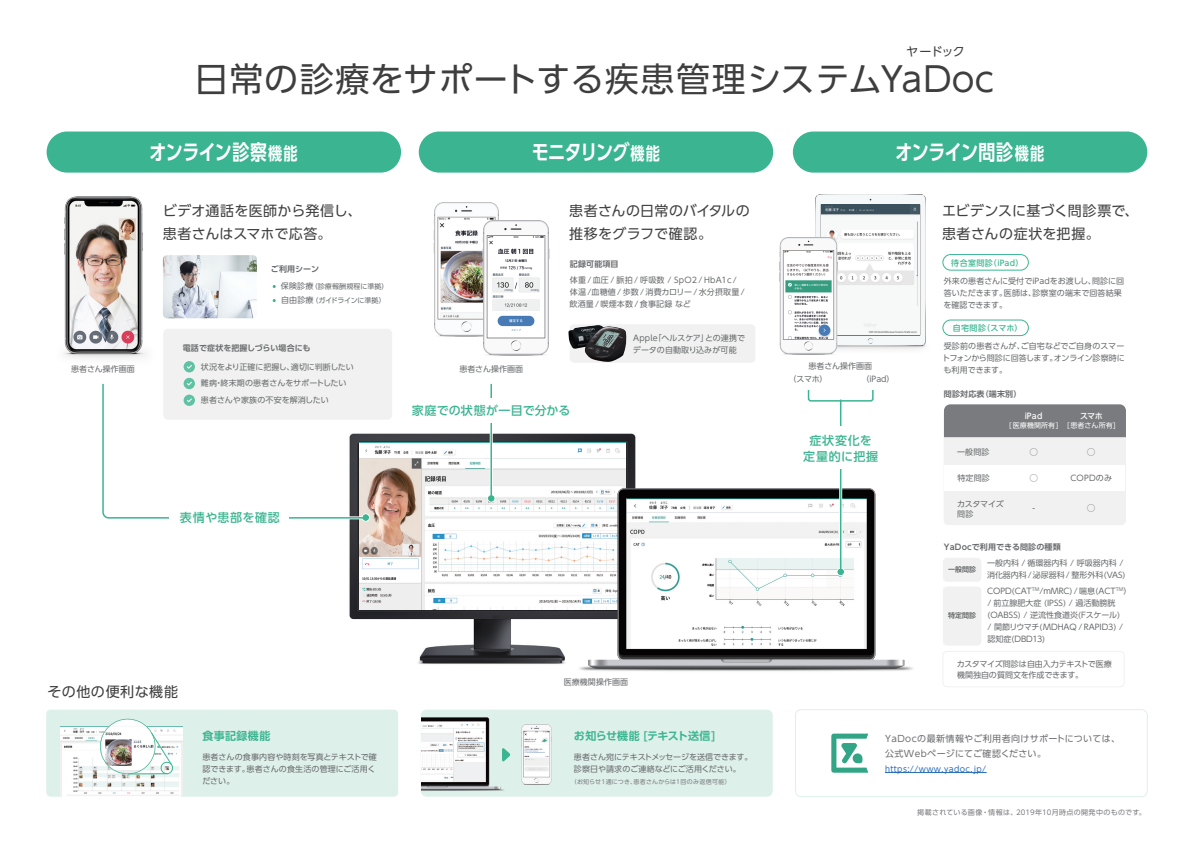
<style>
.page{position:relative;width:1192px;height:843px;background:#fff}
.page>*{position:absolute;margin:0;border:0;box-sizing:border-box;transform-origin:0 0}
.t1{font:34px "UD Shin Go Pro";letter-spacing:.01em;color:#3e3e3f}
.t2{font:21px "UD Shin Go C Oniz Pr 6 N De B";letter-spacing:-.025em;color:#fff;scale:.9 1}
.t3{font:14px/23px "UD Shin Go Pro";letter-spacing:.025em;color:#404041}
.t4{font:500 12px "UD Shin Go Pro";letter-spacing:.035em;color:#3bb591}
.t5{font:500 12px/16px "UD Shin Go Pro";letter-spacing:.06em;color:#3bb591;text-align:center}
.t6{font:12px "UD Shin Go Pro";letter-spacing:-.06em;color:#3e3e3f}
.t7{font:700 11px "UD Shin Go Pro De";letter-spacing:-.03em;color:#3bb591}
.t8{font:700 11px "UD Shin Go Pro De";letter-spacing:.025em;color:#3bb591}
.t9{font:9px/15px "UD Shin Go Pro";letter-spacing:.05em;color:#6c6d70}
.t10{font:8px/12px "UD Shin Go Pro";color:#686a6c}
.t11{font:8px/12px "UD Shin Go Pro";letter-spacing:.02em;color:#686a6c}
.t12{font:700 8px "UD Shin Go Pro De";letter-spacing:.02em;color:#686a6c}
.t13{font:8px "UD Shin Go Pro";letter-spacing:.05em;color:#276bb5}
.t14{font:500 8px "UD Shin Go Pro";letter-spacing:.05em;color:#3bb591}
.t15{font:8px/10px "UD Shin Go Pro";letter-spacing:-.02em;color:#686a6c}
.t16{font:500 8px "UD Shin Go Pro";letter-spacing:.02em;color:#fff}
.t17{font:7px "UD Shin Go Pro";letter-spacing:.04em;color:#7a7b7f}
.t18{font:7px/13.9px "UD Shin Go Pro";letter-spacing:-.01em;color:#686a6c}
.t19{font:7px "UD Shin Go Pro";letter-spacing:.02em;color:#fff}
.t20{font:700 7px "UD Shin Go Pro De";color:#686a6c}
.t21{font:6px "UD Shin Go Pro";letter-spacing:.04em;color:#7a7b7f}
.s1{font-size:17.4px}
.s2{font-size:8px}
</style>
<div class="page">
<div style="left:943px;top:411px;width:183px;height:114px;background:#f0f1f0;border-radius:4px"></div>
<div style="left:46px;top:710px;width:352px;height:87px;background:#def0ea;border-radius:4px"></div>
<div style="left:944px;top:404px;width:182px;height:33px;background:#7a7b7f"></div>
<div style="left:944px;top:465px;width:181px;height:26px;background:#fff"></div>
<img style="left:349px;top:433px;width:287px;height:231px">
<img style="left:359px;top:443px;width:267px;height:166px">
<div style="left:943px;top:558px;width:38px;height:24px;background:#f0f1f0;border-radius:4px"></div>
<div style="left:943px;top:586px;width:38px;height:60px;background:#f0f1f0;border-radius:4px"></div>
<div style="left:942px;top:651px;width:182px;height:36px;border:1px solid #f0f1f0;border-radius:4px"></div>
<div style="left:942px;top:254px;width:86px;height:17px;border:1px solid #3bb591;border-radius:8px"></div>
<div style="left:942px;top:320px;width:86px;height:16px;border:1px solid #3bb591;border-radius:8px"></div>
<div style="left:570px;top:324px;width:185px;height:39px;background:#f0f1f0;border-radius:4px"></div>
<div style="left:47px;top:132px;width:354px;height:41px;background:#3bb591;border-radius:21px"></div>
<div style="left:419px;top:132px;width:354px;height:41px;background:#3bb591;border-radius:21px"></div>
<div style="left:793px;top:132px;width:354px;height:41px;background:#3bb591;border-radius:21px"></div>
<img style="left:56px;top:169px;width:102px;height:190px">
<img style="left:811px;top:194px;width:115px;height:155px">
<img style="left:821px;top:205px;width:98px;height:130px">
<img style="left:779px;top:238px;width:60px;height:117px">
<hr style="left:885px;top:772px;width:101px;height:1px;background:#276bb5">
<img style="left:433px;top:202px;width:69px;height:135px">
<img style="left:480px;top:221px;width:70px;height:134px">
<img style="left:574px;top:488px;width:339px;height:183px">
<hr style="left:839px;top:395px;width:3px;height:162px;background:#fff">
<hr style="left:840px;top:399px;width:1px;height:173px;background:#3bb591">
<svg style="left:836px;top:568px;width:8px;height:8px"></svg>
<hr style="left:490px;top:384px;width:3px;height:112px;background:#fff">
<hr style="left:490px;top:384px;width:2px;height:112px;background:#3bb591">
<svg style="left:487px;top:494px;width:8px;height:8px"></svg>
<div style="left:782px;top:426px;width:117px;height:43px;background:#fff"></div>
<div style="left:415px;top:399px;width:152px;height:24px;background:#fff"></div>
<img style="left:163px;top:255px;width:94px;height:63px">
<img style="left:60px;top:727px;width:123px;height:70px">
<div style="left:795px;top:709px;width:352px;height:88px;border:1px solid #def0ea;border-radius:6px"></div>
<div style="left:807px;top:379px;width:66px;height:23px;border:2px solid #3bb591;border-radius:2px"></div>
<div style="left:793px;top:374px;width:90px;height:15px;background:#fff"></div>
<img style="left:96px;top:719px;width:78px;height:59px">
<hr style="left:128px;top:773px;width:39px;height:1px;background:#40b591">
<img style="left:568px;top:325px;width:58px;height:37px">
<div style="left:421px;top:710px;width:351px;height:87px;background:#def0ea;border-radius:6px"></div>
<img style="left:421px;top:717px;width:83px;height:74px">
<img style="left:521px;top:725px;width:31px;height:60px">
<svg style="left:502px;top:748px;width:8px;height:14px"></svg>
<div style="left:163px;top:329px;width:229px;height:91px;background:#f0f1f0;border-radius:5px"></div>
<svg style="left:184px;top:361px;width:11px;height:11px"></svg>
<svg style="left:102px;top:378px;width:268px;height:144px"></svg>
<svg style="left:831px;top:734px;width:37px;height:39px"></svg>
<h3 class="t6" style="left:906px;top:42px;width:60px">ヤードック</h3>
<h1 class="t1" style="left:194px;top:51px;width:801px">日常の診療をサポートする疾患管理システムYaDoc</h1>
<h2 class="t2" style="left:150px;top:135px;width:166px">オンライン診察<span class="s1">機能</span></h2>
<h2 class="t2" style="left:532px;top:135px;width:144px">モニタリング<span class="s1">機能</span></h2>
<h2 class="t2" style="left:895px;top:135px;width:167px">オンライン問診<span class="s1">機能</span></h2>
<h3 class="t3" style="left:163px;top:199px;width:200px">ビデオ通話を医師から発信し、患者さんはスマホで応答。</h3>
<h3 class="t3" style="left:569px;top:199px;width:182px">患者さんの日常のバイタルの推移をグラフで確認。</h3>
<h3 class="t3" style="left:942px;top:199px;width:198px">エビデンスに基づく問診票で、患者さんの症状を把握。</h3>
<p class="t12" style="left:271px;top:262px;width:50px">ご利用シーン</p>
<p class="t18" style="left:281px;top:280px;width:109px"><span class="s2">保険診療</span>（診療報酬規程に準拠）<span class="s2">自由診療</span>（ガイドラインに準拠）</p>
<p class="t12" style="left:183px;top:341px;width:129px">電話で症状を把握しづらい場合にも</p>
<p class="t12" style="left:570px;top:257px;width:50px">記録可能項目</p>
<p class="t11" style="left:569px;top:274px;width:177px">体重 / 血圧 / 脈拍 / 呼吸数 / SpO2 / HbA1c /体温 /血糖値 / 歩数 / 消費カロリー / 水分摂取量 /飲酒量 / 喫煙本数 / 食事記録 など</p>
<p class="t10" style="left:633px;top:331px;width:114px">Apple「ヘルスケア」との連携でデータの自動取り込みが可能</p>
<p class="t10" style="left:201px;top:358px;width:155px;line-height:16.5px">状況をより正確に把握し、適切に判断したい難病・終末期の患者さんをサポートしたい患者さんや家族の不安を解消したい</p>
<p class="t10" style="left:71px;top:363px;width:65px">患者さん操作画面</p>
<p class="t10" style="left:459px;top:363px;width:65px">患者さん操作画面</p>
<h3 class="t4" style="left:412px;top:400px;width:160px">家庭での状態が一目で分かる</h3>
<h3 class="t4" style="left:180px;top:507px;width:101px">表情や患部を確認</h3>
<h3 class="t3" style="left:47px;top:680px;width:132px">その他の便利な機能</h3>
<h3 class="t8" style="left:202px;top:727px;width:69px">食事記録機能</h3>
<p class="t10" style="left:202px;top:750px;width:176px">患者さんの食事内容や時刻を写真とテキストで確認できます。患者さんの食生活の管理にご活用ください。</p>
<p class="t10" style="left:564px;top:676px;width:65px">医療機関操作画面</p>
<h3 class="t7" style="left:574px;top:727px;width:143px">お知らせ機能 [テキスト送信]</h3>
<p class="t10" style="left:574px;top:750px;width:180px">患者さん宛にテキストメッセージを送信できます。診察日や請求のご連絡などにご活用ください。</p>
<p class="t21" style="left:571px;top:776px;width:161px">（お知らせ1通につき、患者さんからは1回のみ返信可能）</p>
<p class="t10" style="left:808px;top:359px;width:65px">患者さん操作画面</p>
<p class="t10" style="left:788px;top:372px;width:40px">（スマホ）</p>
<p class="t10" style="left:861px;top:372px;width:35px">（iPad）</p>
<h3 class="t5" style="left:803px;top:432px;width:76px">症状変化を定量的に把握</h3>
<p class="t14" style="left:951px;top:256px;width:74px">待合室問診（iPad）</p>
<p class="t10" style="left:943px;top:274px;width:182px">外来の患者さんに受付でiPadをお渡しし、問診に回答いただきます。医師は、診察室の端末で回答結果を確認できます。</p>
<p class="t14" style="left:953px;top:322px;width:71px">自宅問診（スマホ）</p>
<p class="t10" style="left:942px;top:340px;width:184px;text-align:justify">受診前の患者さんが、ご自宅などでご自身のスマートフォンから問診に回答します。オンライン診察時にも利用できます。</p>
<p class="t12" style="left:944px;top:388px;width:79px">問診対応表（端末別）</p>
<p class="t16" style="left:1024px;top:410px;width:19px">iPad</p>
<p class="t19" style="left:1009px;top:420px;width:51px">[医療機関所有]</p>
<p class="t16" style="left:1080px;top:410px;width:24px">スマホ</p>
<p class="t19" style="left:1067px;top:420px;width:50px">[患者さん所有]</p>
<p class="t10" style="left:957px;top:445px;width:34px">一般問診</p>
<p class="t10" style="left:1029px;top:445px;width:9px">◯</p>
<p class="t10" style="left:1087px;top:445px;width:9px">◯</p>
<p class="t10" style="left:957px;top:472px;width:34px">特定問診</p>
<p class="t10" style="left:1029px;top:472px;width:9px">◯</p>
<p class="t10" style="left:1070px;top:472px;width:43px">COPDのみ</p>
<p class="t15" style="left:957px;top:498px;width:48px">カスタマイズ問診</p>
<p class="t10" style="left:1032px;top:502px;width:4px">-</p>
<p class="t10" style="left:1087px;top:502px;width:9px">◯</p>
<p class="t12" style="left:944px;top:541px;width:118px">YaDocで利用できる問診の種類</p>
<p class="t10" style="left:987px;top:557px;width:140px">一般内科 / 循環器内科 / 呼吸器内科 /消化器内科/泌尿器科/ 整形外科(VAS)</p>
<p class="t10" style="left:987px;top:584px;width:146px">COPD(CAT<sup>TM</sup>/mMRC) / 喘息(ACT<sup>TM</sup>）/ 前立腺肥大症 (IPSS) / 過活動膀胱(OABSS) / 逆流性食道炎(Fスケール)<br>/ 関節リウマチ(MDHAQ / RAPID3) /認知症(DBD13)</p>
<p class="t10" style="left:957px;top:658px;width:156px;line-height:11px">カスタマイズ問診は自由入力テキストで医療機関独自の質問文を作成できます。</p>
<p class="t20" style="left:948px;top:564px;width:29px">一般問診</p>
<p class="t20" style="left:948px;top:609px;width:29px">特定問診</p>
<p class="t9" style="left:885px;top:731px;width:237px">YaDocの最新情報やご利用者向けサポートについては、公式Webページにてご確認ください。</p>
<p class="t13" style="left:885px;top:762px;width:103px">https://www.yadoc.jp/</p>
<p class="t17" style="left:917px;top:807px;width:230px">掲載されている画像・情報は、2019年10月時点の開発中のものです。</p>
</div>
